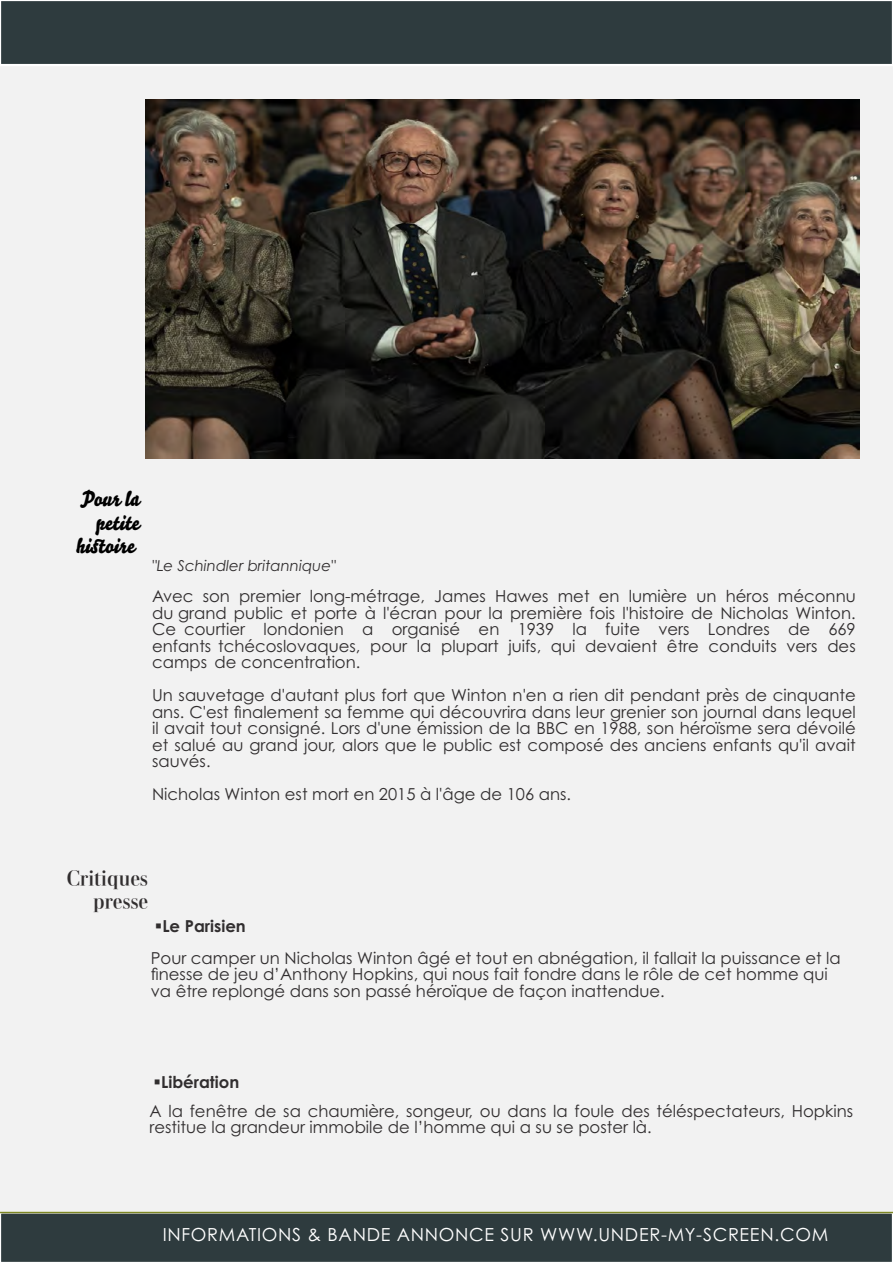
<style>
.page{position:relative;width:893px;height:1263px;background:#f2f2f2}
.page>*{position:absolute;margin:0;border:0;box-sizing:border-box;transform-origin:0 0}
.t1{font:21px/23.9px "Bello Script Pro";color:#000;text-align:right}
.t2{font:19.2px/23.1px "A Bajiminm mineb";color:#312e2f;text-align:right}
.t3{font:18px "Century Gothic Pro";letter-spacing:.04em;color:#fff}
.t4{font:16.5px/16.5px "Century Gothic Pro";color:#312e2f}
.t5{font:italic 15px "Century Gothic Pro";color:#312e2f}
.s1{font-weight:700}
</style>
<div class="page">
<svg style="left:0;top:0;width:893px;height:66px;background:#384447"></svg>
<svg style="left:0;top:1212px;width:893px;height:51px;background:#374343"></svg>
<img style="left:145px;top:99px;width:714px;height:360px">
<p class="t1" style="left:76px;top:487px;width:65px">Pour la petite histoire</p>
<p class="t5" style="left:152px;top:557px;width:185px">"Le Schindler britannique"</p>
<p class="t4" style="left:152px;top:588px;width:705px;text-align:justify">Avec son premier long-métrage, James Hawes met en lumière un héros méconnu du grand public et porte à l'écran pour la première fois l'histoire de Nicholas Winton.<br>Ce courtier londonien a organisé en 1939 la fuite vers Londres de 669 enfants tchécoslovaques, pour la plupart juifs, qui devaient être conduits vers des camps de concentration.</p>
<p class="t4" style="left:152px;top:687px;width:705px;text-align:justify">Un sauvetage d'autant plus fort que Winton n'en a rien dit pendant près de cinquante ans. C'est finalement sa femme qui découvrira dans leur grenier son journal dans lequel il avait tout consigné. Lors d'une émission de la BBC en 1988, son héroïsme sera dévoilé et salué au grand jour, alors que le public est composé des anciens enfants qu'il avait sauvés.</p>
<p class="t4" style="left:152px;top:786px;width:421px">Nicholas Winton est mort en 2015 à l'âge de 106 ans.</p>
<p class="t2" style="left:67px;top:866px;width:83px">Critiques presse</p>
<p class="t4" style="left:151px;top:910px;width:691px;line-height:31.7px">▪<span class="s1">Le Parisien<br></span>Pour camper un Nicholas Winton âgé et tout en abnégation, il fallait la puissance et la</p>
<p class="t4" style="left:151px;top:966px;width:679px">finesse de jeu d’Anthony Hopkins, qui nous fait fondre dans le rôle de cet homme qui va être replongé dans son passé héroïque de façon inattendue.</p>
<p class="t4" style="left:150px;top:1067px;width:705px;line-height:28.8px">▪<span class="s1">Libération<br></span>A la fenêtre de sa chaumière, songeur, ou dans la foule des téléspectateurs, Hopkins</p>
<p class="t4" style="left:150px;top:1119px;width:504px">restitue la grandeur immobile de l’homme qui a su se poster là.</p>
<p class="t3" style="left:163px;top:1223px;width:667px">INFORMATIONS &amp; BANDE ANNONCE SUR WWW.UNDER-MY-SCREEN.COM</p>
</div>
